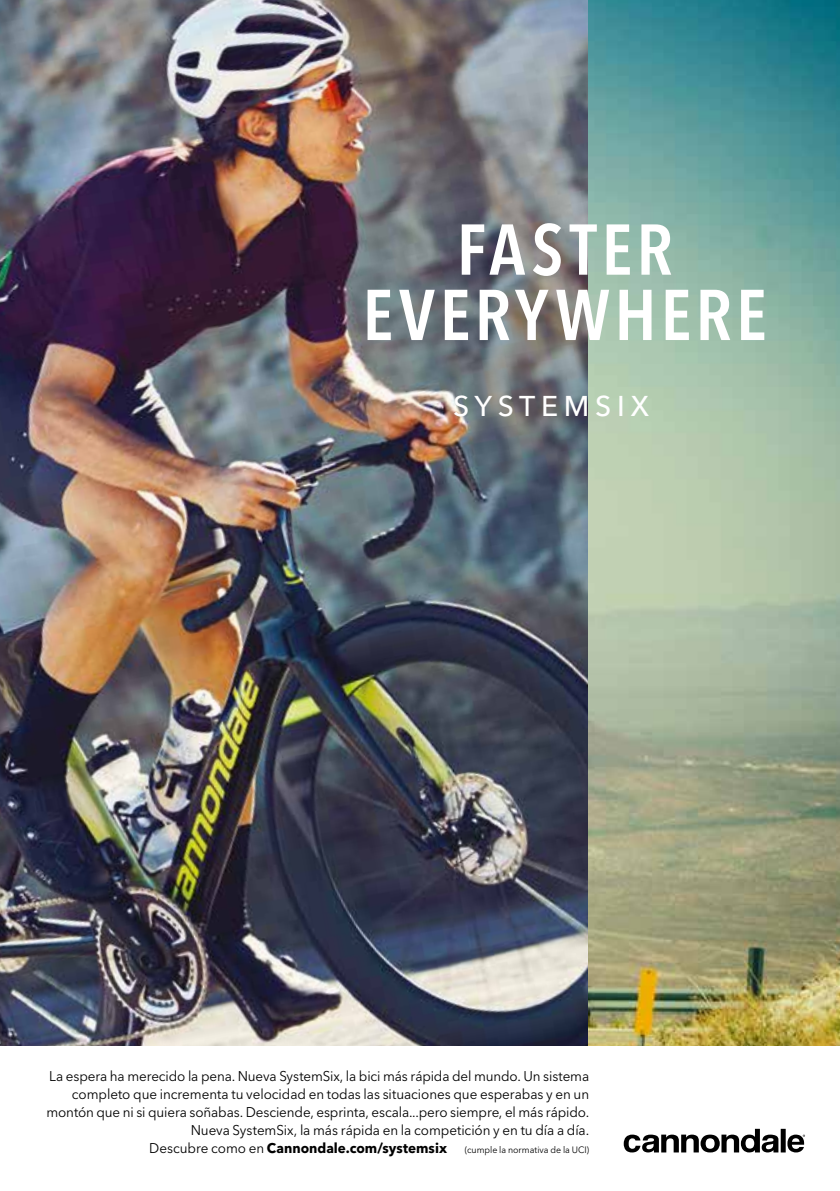
<style>
.page{position:relative;width:840px;height:1191px;background:#fff}
.page>*{position:absolute;margin:0;border:0;box-sizing:border-box;transform-origin:0 0}
.t1{font:600 condensed 71px/65.4px "Avenir Next LT Pro";letter-spacing:.06em;color:#fff;text-align:center}
.t2{font:500 28.4px "Avenir Next LT Pro";letter-spacing:.2em;color:#fff}
.t3{font:14px "Avenir Next LT Pro";letter-spacing:-.005em;color:#000;scale:.96 1}
.t4{font:700 14px "Avenir Next LT Pro";color:#000;scale:.96 1}
.t5{font:9.2px "Avenir Next LT Pro";color:#000;scale:.96 1}
.s1{font-weight:400}
</style>
<div class="page">
<img style="left:586px;top:0;width:253px;height:1046px">
<img style="left:0;top:0;width:586px;height:1046px">
<svg style="left:623px;top:1128px;width:181px;height:25px"></svg>
<h1 class="t1" style="left:362px;top:217px;width:406px">FASTER<br>EVERYWHERE</h1>
<h2 class="t2" style="left:453px;top:389px;width:198px">SYSTEMSIX</h2>
<p class="t3" style="left:49px;top:1067px;width:563px">La espera ha merecido la pena. Nueva SystemSix, la bici más rápida del mundo. Un sistema</p>
<p class="t3" style="left:72px;top:1085px;width:540px">completo que incrementa tu velocidad en todas las situaciones que esperabas y en un</p>
<p class="t3" style="left:46px;top:1103px;width:566px">montón que ni si quiera soñabas. Desciende, esprinta, escala...pero siempre, el más rápido.</p>
<p class="t3" style="left:190px;top:1121px;width:416px">Nueva SystemSix, la más rápida en la competición y en tu día a día.</p>
<p class="t4" style="left:149px;top:1139px;width:311px"><span class="s1">Descubre como en</span> Cannondale.com/systemsix</p>
<p class="t5" style="left:464px;top:1143px;width:131px">(cumple la normativa de la UCI)</p>
</div>
